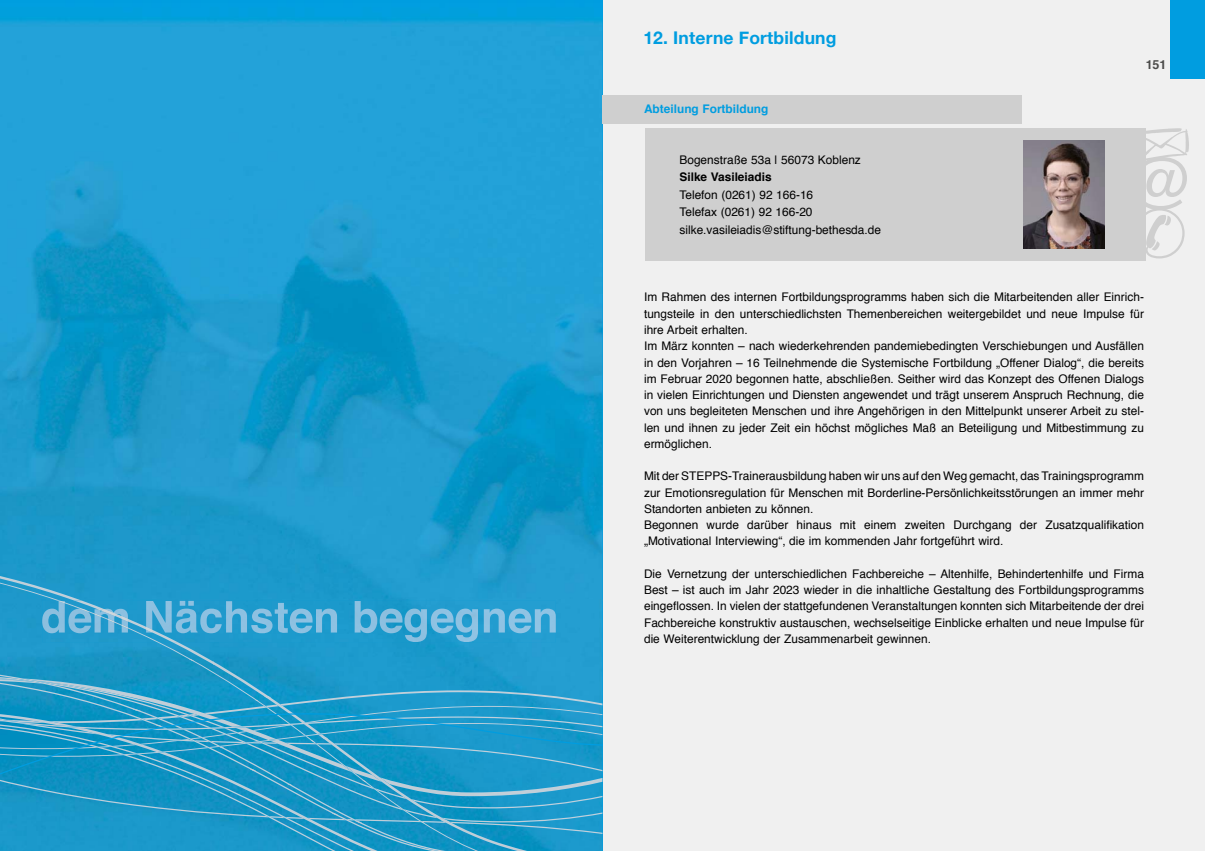
<style>
.page{position:relative;width:1205px;height:851px;background:#fff}
.page>*{position:absolute;margin:0;border:0;box-sizing:border-box;transform-origin:0 0}
.t1{font:700 17.5px "Helvetica Neue";letter-spacing:.01em;color:#009de0}
.t2{font:700 12.5px "Helvetica";color:#4b4b4a}
.t3{font:11.88px/16.2px "Helvetica";color:#000}
.t4{font:700 11.88px "Helvetica";color:#009de0}
.t5{font:700 11.88px "Helvetica";color:#000}
</style>
<div class="page">
<div style="left:603px;top:0;width:602px;height:850px;background:#f0f0f0"></div>
<div style="left:1171px;top:0;width:34px;height:78px;background:#009de0"></div>
<img style="left:0;top:0;width:602px;height:655px">
<img style="left:42px;top:600px;width:514px;height:42px">
<img style="left:42px;top:600px;width:230px;height:33px">
<img style="left:0;top:575px;width:83px;height:27px">
<img style="left:195px;top:641px;width:19px;height:14px">
<img style="left:159px;top:600px;width:19px;height:41px">
<img style="left:0;top:581px;width:61px;height:20px">
<img style="left:156px;top:641px;width:39px;height:14px">
<img style="left:57px;top:600px;width:102px;height:42px">
<img style="left:58px;top:600px;width:71px;height:29px">
<svg style="left:0;top:655px;width:602px;height:195px;background:#249ac8"></svg>
<div style="left:602px;top:95px;width:420px;height:29px;background:#cfcfcf"></div>
<div style="left:645px;top:128px;width:500px;height:132px;background:#cfcfcf"></div>
<svg style="left:1145px;top:128px;width:44px;height:130px"></svg>
<img style="left:1023px;top:140px;width:82px;height:108px">
<h1 class="t1" style="left:643px;top:27px;width:195px">12. Interne Fortbildung</h1>
<p class="t4" style="left:644px;top:103px;width:126px">Abteilung Fortbildung</p>
<p class="t3" style="left:679px;top:152px;width:183px">Bogenstraße 53a | 56073 Koblenz</p>
<p class="t5" style="left:679px;top:172px;width:94px">Silke Vasileiadis</p>
<p class="t3" style="left:679px;top:187px;width:203px;line-height:17.5px">Telefon (0261) 92 166-16<br>Telefax (0261) 92 166-20 silke.vasileiadis@stiftung-bethesda.de</p>
<p class="t2" style="left:1145px;top:59px;width:22px">151</p>
<p class="t3" style="left:644px;top:290px;width:501px">Im Rahmen des internen Fortbildungsprogramms haben sich die Mitarbeitenden aller Einrich&shy;tungsteile in den unterschiedlichsten Themenbereichen weitergebildet und neue Impulse für ihre Arbeit erhalten.<br>Im März konnten – nach wiederkehrenden pandemiebedingten Verschiebungen und Ausfällen in den Vorjahren – 16 Teilnehmende die Systemische Fortbildung „Offener Dialog“, die bereits im Februar 2020 begonnen hatte, abschließen. Seither wird das Konzept des Offenen Dialogs in vielen Einrichtungen und Diensten angewendet und trägt unserem Anspruch Rechnung, die von uns begleiteten Menschen und ihre Angehörigen in den Mittelpunkt unserer Arbeit zu stel&shy;len und ihnen zu jeder Zeit ein höchst mögliches Maß an Beteiligung und Mitbestimmung zu ermöglichen.</p>
<p class="t3" style="left:644px;top:469px;width:501px">Mit der STEPPS-Trainerausbildung haben wir uns auf den Weg gemacht, das Trainingsprogramm zur Emotionsregulation für Menschen mit Borderline-Persönlichkeitsstörungen an immer mehr Standorten anbieten zu können.<br>Begonnen wurde darüber hinaus mit einem zweiten Durchgang der Zusatzqualifikation „Motivational Interviewing“, die im kommenden Jahr fortgeführt wird.</p>
<p class="t3" style="left:644px;top:566px;width:501px;text-align:justify">Die Vernetzung der unterschiedlichen Fachbereiche – Altenhilfe, Behindertenhilfe und Firma Best – ist auch im Jahr 2023 wieder in die inhaltliche Gestaltung des Fortbildungsprogramms eingeflossen. In vielen der stattgefundenen Veranstaltungen konnten sich Mitarbeitende der drei Fachbereiche konstruktiv austauschen, wechselseitige Einblicke erhalten und neue Impulse für die Weiterentwicklung der Zusammenarbeit gewinnen.</p>
</div>
